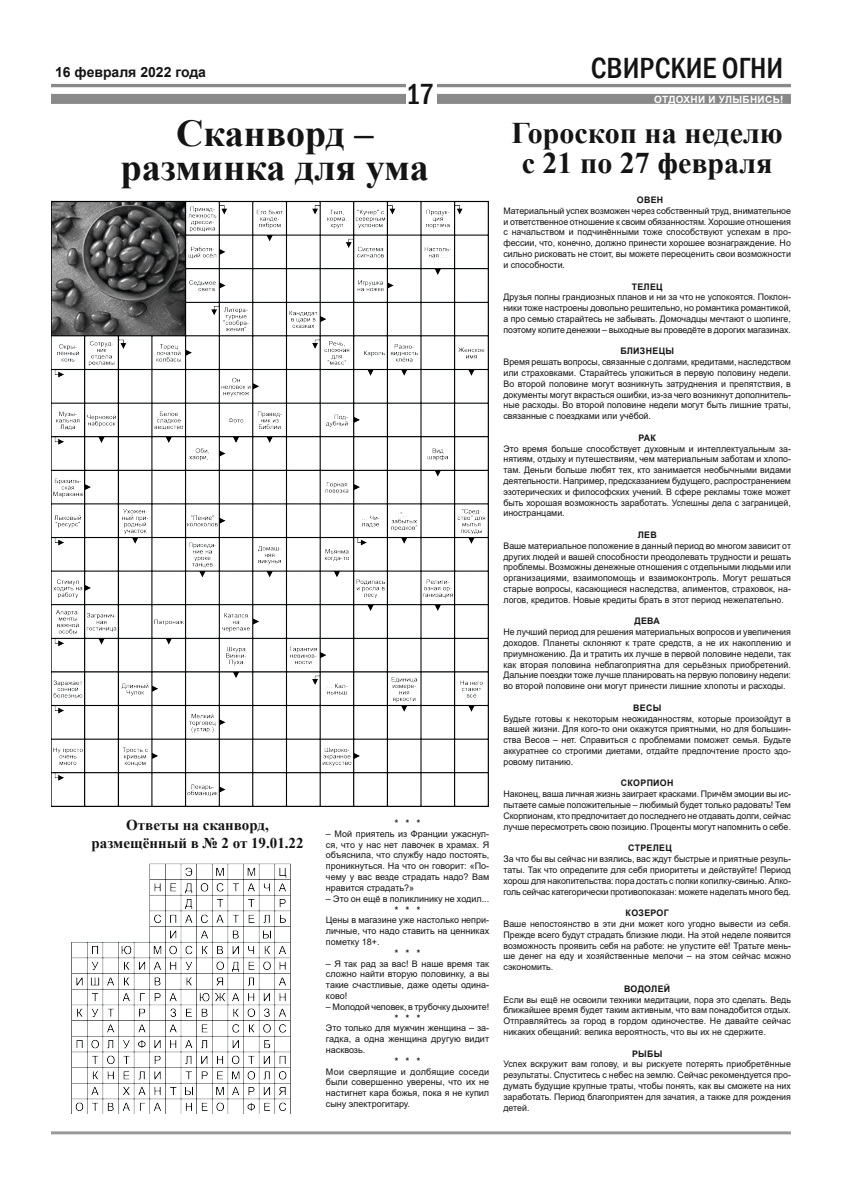
<style>
.page{position:relative;width:842px;height:1191px;background:#fff}
.page>*{position:absolute;margin:0;border:0;box-sizing:border-box;transform-origin:0 0}
.Основной_заголовок{font:700 38px "Times New Roman";color:#131413}
.Основной_заголовок-2{font:700 30px/30px "Times New Roman";color:#131413;text-align:center}
.Основной_текст{font:500 condensed 30px "Franklin Gothic";color:#131413}
.Основной_заголовок-3{font:700 15px "Times New Roman";color:#131413}
.Основной_текст-2{font:700 14px "Arial";color:#131413}
.Основной_текст-3{font:700 10px "Arial";letter-spacing:.035em;color:#fff}
.Основной_текст-4{font:9px/10.8px "Arial";color:#131413;text-align:justify}
.Основной_текст-5{font:700 9px "Arial";letter-spacing:.035em;color:#131413}
</style>
<div class="page">
<hr style="left:51px;top:84px;width:740px;height:3px;background:#131413">
<div style="left:51px;top:94px;width:740px;height:10px;background:#898989"></div>
<div style="left:406px;top:83px;width:31px;height:24px;background:#fff"></div>
<hr style="left:51px;top:1131px;width:740px;height:3px;background:#999">
<img style="left:72px;top:863px;width:219px;height:251px">
<img style="left:51px;top:200px;width:438px;height:606px">
<p class="Основной_текст-2" style="left:55px;top:62px;width:152px">16 февраля 2022 года</p>
<p class="Основной_текст" style="left:591px;top:48px;width:194px">СВИРСКИЕ ОГНИ</p>
<p class="Основной_текст" style="left:406px;top:74px;width:30px">17</p>
<p class="Основной_текст-3" style="left:654px;top:92px;width:131px">ОТДОХНИ И УЛЫБНИСЬ!</p>
<p class="Основной_заголовок" style="left:176px;top:106px;width:199px">Сканворд –</p>
<p class="Основной_заголовок" style="left:121px;top:140px;width:310px">разминка для ума</p>
<p class="Основной_заголовок-3" style="left:126px;top:814px;width:144px">Ответы на сканворд,</p>
<p class="Основной_заголовок-3" style="left:92px;top:832px;width:214px">размещённый в № 2 от 19.01.22</p>
<p class="Основной_текст-5" style="left:395px;top:816px;width:27px">* * *</p>
<p class="Основной_текст-4" style="left:326px;top:828px;width:165px">– Мой приятель из Франции ужаснул&shy;ся, что у нас нет лавочек в храмах. Я объяснила, что службу надо постоять, проникнуться. На что он говорит: «По&shy;чему у вас везде страдать надо? Вам нравится страдать?»</p>
<p class="Основной_текст-4" style="left:326px;top:893px;width:165px">– Это он ещё в поликлинику не ходил...</p>
<p class="Основной_текст-5" style="left:395px;top:903px;width:27px">* * *</p>
<p class="Основной_текст-4" style="left:326px;top:914px;width:165px">Цены в магазине уже настолько непри&shy;личные, что надо ставить на ценниках пометку 18+.</p>
<p class="Основной_текст-5" style="left:395px;top:946px;width:27px">* * *</p>
<p class="Основной_текст-4" style="left:326px;top:958px;width:165px">– Я так рад за вас! В наше время так сложно найти вторую половинку, а вы такие счастливые, даже одеты одина&shy;ково!</p>
<p class="Основной_текст-4" style="left:326px;top:1001px;width:165px">– Молодой человек, в трубочку дыхните!</p>
<p class="Основной_текст-5" style="left:395px;top:1011px;width:27px">* * *</p>
<p class="Основной_текст-4" style="left:326px;top:1022px;width:165px">Это только для мужчин женщина – за&shy;гадка, а одна женщина другую видит насквозь.</p>
<p class="Основной_текст-5" style="left:395px;top:1054px;width:27px">* * *</p>
<p class="Основной_текст-4" style="left:326px;top:1066px;width:165px">Мои сверлящие и долбящие соседи были совершенно уверены, что их не настигнет кара божья, пока я не купил сыну электрогитару.</p>
<p class="Основной_заголовок-2" style="left:511px;top:117px;width:273px">Гороскоп на неделю с 21 по 27 февраля</p>
<p class="Основной_текст-5" style="left:637px;top:193px;width:28px">ОВЕН</p>
<p class="Основной_текст-4" style="left:503px;top:205px;width:289px">Материальный успех возможен через собственный труд, внимательное и ответственное отношение к своим обязанностям. Хорошие отношения с начальством и подчинёнными тоже способствуют успехам в про&shy;фессии, что, конечно, должно принести хорошее вознаграждение. Но сильно рисковать не стоит, вы можете переоценить свои возможности и способности.</p>
<p class="Основной_текст-5" style="left:632px;top:280px;width:33px">ТЕЛЕЦ</p>
<p class="Основной_текст-4" style="left:503px;top:292px;width:289px">Друзья полны грандиозных планов и ни за что не успокоятся. Поклон&shy;ники тоже настроены довольно решительно, но романтика романтикой, а про семью старайтесь не забывать. Домочадцы мечтают о шопинге, поэтому копите денежки – выходные вы проведёте в дорогих магазинах.</p>
<p class="Основной_текст-5" style="left:620px;top:345px;width:55px">БЛИЗНЕЦЫ</p>
<p class="Основной_текст-4" style="left:503px;top:356px;width:289px">Время решать вопросы, связанные с долгами, кредитами, наследством или страховками. Старайтесь уложиться в первую половину недели.<br>Во второй половине могут возникнуть затруднения и препятствия, в документы могут вкрасться ошибки, из-за чего возникнут дополнитель&shy;ные расходы. Во второй половине недели могут быть лишние траты, связанные с поездками или учёбой.</p>
<p class="Основной_текст-5" style="left:638px;top:431px;width:19px">РАК</p>
<p class="Основной_текст-4" style="left:503px;top:443px;width:289px">Это время больше способствует духовным и интеллектуальным за&shy;нятиям, отдыху и путешествиям, чем материальным заботам и хлопо&shy;там. Деньги больше любят тех, кто занимается необычными видами деятельности. Например, предсказанием будущего, распространением эзотерических и философских учений. В сфере рекламы тоже может быть хорошая возможность заработать. Успешны дела с заграницей, иностранцами.</p>
<p class="Основной_текст-5" style="left:638px;top:528px;width:21px">ЛЕВ</p>
<p class="Основной_текст-4" style="left:503px;top:540px;width:289px">Ваше материальное положение в данный период во многом зависит от других людей и вашей способности преодолевать трудности и решать проблемы. Возможны денежные отношения с отдельными людьми или организациями, взаимопомощь и взаимоконтроль. Могут решаться старые вопросы, касающиеся наследства, алиментов, страховок, на&shy;логов, кредитов. Новые кредиты брать в этот период нежелательно.</p>
<p class="Основной_текст-5" style="left:634px;top:615px;width:27px">ДЕВА</p>
<p class="Основной_текст-4" style="left:503px;top:626px;width:289px">Не лучший период для решения материальных вопросов и увеличения доходов. Планеты склоняют к трате средств, а не их накоплению и приумножению. Да и тратить их лучше в первой половине недели, так как вторая половина неблагоприятна для серьёзных приобретений.<br>Дальние поездки тоже лучше планировать на первую половину недели: во второй половине они могут принести лишние хлопоты и расходы.</p>
<p class="Основной_текст-5" style="left:633px;top:701px;width:30px">ВЕСЫ</p>
<p class="Основной_текст-4" style="left:503px;top:713px;width:289px">Будьте готовы к некоторым неожиданностям, которые произойдут в вашей жизни. Для кого-то они окажутся приятными, но для большин&shy;ства Весов – нет. Справиться с проблемами поможет семья. Будьте аккуратнее со строгими диетами, отдайте предпочтение просто здо&shy;ровому питанию.</p>
<p class="Основной_текст-5" style="left:621px;top:777px;width:54px">СКОРПИОН</p>
<p class="Основной_текст-4" style="left:503px;top:788px;width:289px">Наконец, ваша личная жизнь заиграет красками. Причём эмоции вы ис&shy;пытаете самые положительные – любимый будет только радовать! Тем Скорпионам, кто предпочитает до последнего не отдавать долги, сейчас лучше пересмотреть свою позицию. Проценты могут напомнить о себе.</p>
<p class="Основной_текст-5" style="left:628px;top:841px;width:45px">СТРЕЛЕЦ</p>
<p class="Основной_текст-4" style="left:503px;top:853px;width:289px">За что бы вы сейчас ни взялись, вас ждут быстрые и приятные резуль&shy;таты. Так что определите для себя приоритеты и действуйте! Период хорош для накопительства: пора достать с полки копилку-свинью. Алко&shy;голь сейчас категорически противопоказан: можете наделать много бед.</p>
<p class="Основной_текст-5" style="left:626px;top:906px;width:45px">КОЗЕРОГ</p>
<p class="Основной_текст-4" style="left:503px;top:918px;width:289px">Ваше непостоянство в эти дни может кого угодно вывести из себя.<br>Прежде всего будут страдать близкие люди. На этой неделе появится возможность проявить себя на работе: не упустите её! Тратьте мень&shy;ше денег на еду и хозяйственные мелочи – на этом сейчас можно сэкономить.</p>
<p class="Основной_текст-5" style="left:624px;top:982px;width:48px">ВОДОЛЕЙ</p>
<p class="Основной_текст-4" style="left:503px;top:994px;width:289px">Если вы ещё не освоили техники медитации, пора это сделать. Ведь ближайшее время будет таким активным, что вам понадобится отдых.<br>Отправляйтесь за город в гордом одиночестве. Не давайте сейчас никаких обещаний: велика вероятность, что вы их не сдержите.</p>
<p class="Основной_текст-5" style="left:632px;top:1047px;width:32px">РЫБЫ</p>
<p class="Основной_текст-4" style="left:503px;top:1058px;width:289px">Успех вскружит вам голову, и вы рискуете потерять приобретённые результаты. Спуститесь с небес на землю. Сейчас рекомендуется про&shy;думать будущие крупные траты, чтобы понять, как вы сможете на них заработать. Период благоприятен для зачатия, а также для рождения детей.</p>
</div>
